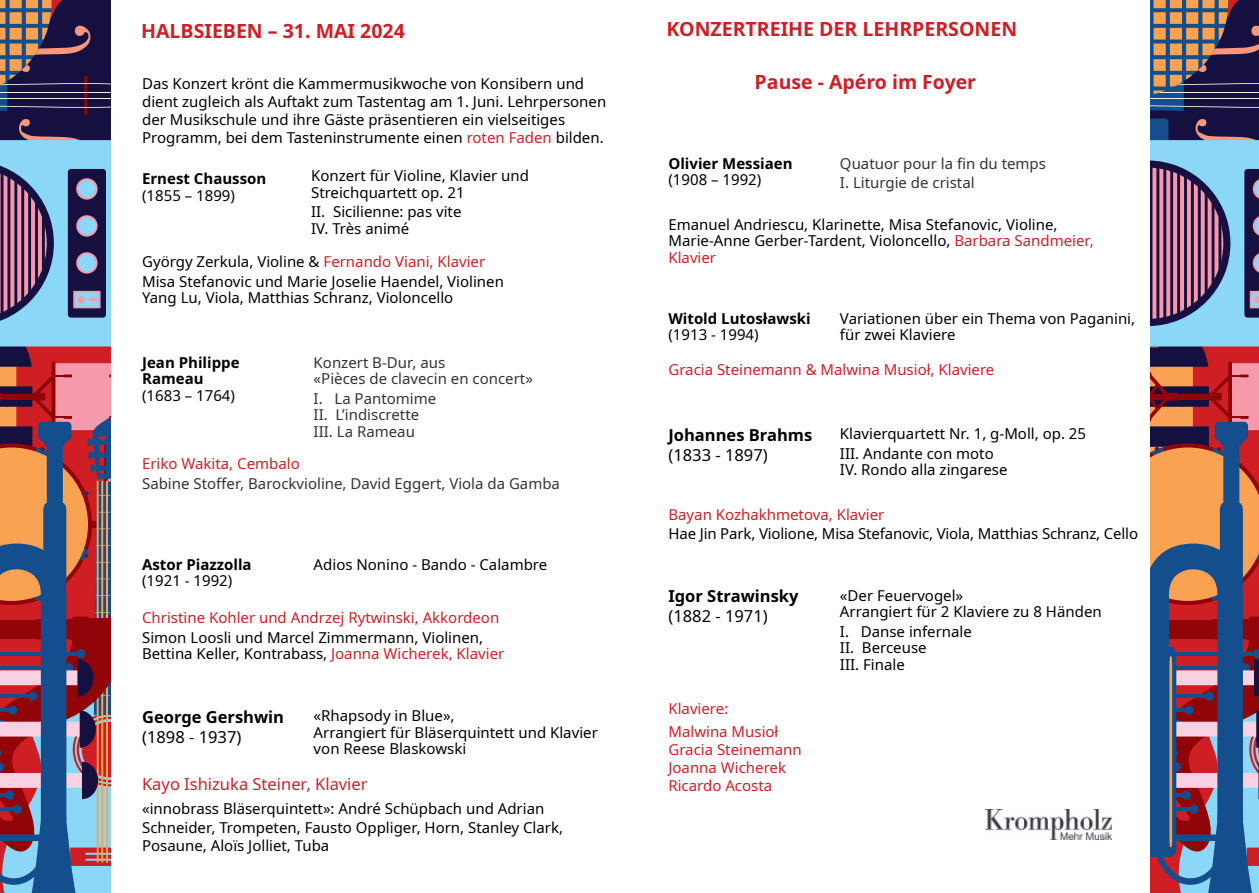
<style>
.page{position:relative;width:1259px;height:893px;background:#fff}
.page>*{position:absolute;margin:0;border:0;box-sizing:border-box;transform-origin:0 0}
.t1{font:700 19.5px "Noto Sans";color:#cf1f25}
.t2{font:700 16.5px "Noto Sans";color:#000}
.t3{font:16.5px "Noto Sans";color:#000}
.t4{font:16.5px "Noto Sans";color:#cf1f25}
.t5{font:15px/16.5px "Noto Sans";color:#000}
.t6{font:15px/18px "Noto Sans";color:#cf1f25}
.t7{font:15px/16.5px "Noto Sans";color:#333}
.t8{font:700 15px/16.5px "Noto Sans";color:#000}
.s1{color:#cf1f25}
</style>
<div class="page">
<svg style="left:0;top:0;width:110px;height:893px;background:#7b6075"></svg>
<svg style="left:1150px;top:0;width:109px;height:893px;background:#786276"></svg>
<img style="left:985px;top:810px;width:126px;height:30px">
<h1 class="t1" style="left:141px;top:17px;width:265px">HALBSIEBEN – 31. MAI 2024</h1>
<p class="t5" style="left:142px;top:75px;width:466px;line-height:18px">Das Konzert krönt die Kammermusikwoche von Konsibern und dient zugleich als Auftakt zum Tastentag am 1. Juni. Lehrpersonen der Musikschule und ihre Gäste präsentieren ein vielseitiges Programm, bei dem Tasteninstrumente einen <span class="s1">roten Faden</span> bilden.</p>
<p class="t8" style="left:142px;top:171px;width:126px">Ernest Chausson</p>
<p class="t5" style="left:142px;top:187px;width:94px">(1855 – 1899)</p>
<p class="t5" style="left:311px;top:168px;width:219px">Konzert für Violine, Klavier und<br>Streichquartett op. 21</p>
<p class="t5" style="left:311px;top:204px;width:152px">II. Sicilienne: pas vite<br>IV. Très animé</p>
<p class="t5" style="left:142px;top:252px;width:363px;line-height:19.5px">György Zerkula, Violine &amp; <span class="s1">Fernando Viani, Klavier<br></span>Misa Stefanovic und Marie Joselie Haendel, Violinen</p>
<p class="t5" style="left:142px;top:290px;width:313px">Yang Lu, Viola, Matthias Schranz, Violoncello</p>
<p class="t8" style="left:142px;top:355px;width:99px">Jean Philippe<br>Rameau</p>
<p class="t5" style="left:142px;top:388px;width:94px">(1683 – 1764)</p>
<p class="t7" style="left:314px;top:355px;width:221px">Konzert B-Dur, aus<br>«Pièces de clavecin en concert»</p>
<p class="t7" style="left:314px;top:391px;width:124px">I. La Pantomime<br>II. L’indiscrette<br>III. La Rameau</p>
<p class="t6" style="left:142px;top:455px;width:159px">Eriko Wakita, Cembalo</p>
<p class="t7" style="left:142px;top:475px;width:419px">Sabine Stoffer, Barockvioline, David Eggert, Viola da Gamba</p>
<p class="t8" style="left:142px;top:556px;width:111px">Astor Piazzolla</p>
<p class="t5" style="left:142px;top:573px;width:92px">(1921 - 1992)</p>
<p class="t5" style="left:314px;top:556px;width:235px">Adios Nonino - Bando - Calambre</p>
<p class="t6" style="left:142px;top:609px;width:359px">Christine Kohler und Andrzej Rytwinski, Akkordeon</p>
<p class="t5" style="left:142px;top:630px;width:364px">Simon Loosli und Marcel Zimmermann, Violinen,<br>Bettina Keller, Kontrabass, <span class="s1">Joanna Wicherek, Klavier</span></p>
<p class="t5" style="left:314px;top:708px;width:286px">«Rhapsody in Blue»,<br>Arrangiert für Bläserquintett und Klavier von Reese Blaskowski</p>
<p class="t4" style="left:142px;top:772px;width:227px">Kayo Ishizuka Steiner, Klavier</p>
<p class="t5" style="left:142px;top:799px;width:422px;line-height:19.5px">«innobrass Bläserquintett»: André Schüpbach und Adrian<br>Schneider, Trompeten, Fausto Oppliger, Horn, Stanley Clark,</p>
<p class="t5" style="left:142px;top:838px;width:189px">Posaune, Aloïs Jolliet, Tuba</p>
<p class="t2" style="left:142px;top:705px;width:143px">George Gershwin</p>
<p class="t3" style="left:142px;top:725px;width:101px">(1898 - 1937)</p>
<h1 class="t1" style="left:666px;top:15px;width:352px">KONZERTREIHE DER LEHRPERSONEN</h1>
<h1 class="t1" style="left:754px;top:68px;width:223px">Pause - Apéro im Foyer</h1>
<p class="t7" style="left:840px;top:154px;width:208px;line-height:19.5px">Quatuor pour la fin du temps<br>I. Liturgie de cristal</p>
<p class="t5" style="left:668px;top:216px;width:427px">Emanuel Andriescu, Klarinette, Misa Stefanovic, Violine,<br>Marie-Anne Gerber-Tardent, Violoncello, <span class="s1">Barbara Sandmeier,<br>Klavier</span></p>
<p class="t8" style="left:668px;top:155px;width:126px">Olivier Messiaen</p>
<p class="t5" style="left:668px;top:172px;width:94px">(1908 – 1992)</p>
<p class="t8" style="left:668px;top:310px;width:144px">Witold Lutosławski</p>
<p class="t5" style="left:668px;top:327px;width:92px">(1913 - 1994)</p>
<p class="t5" style="left:840px;top:310px;width:297px">Variationen über ein Thema von Paganini, für zwei Klaviere</p>
<p class="t6" style="left:668px;top:360px;width:327px">Gracia Steinemann &amp; Malwina Musioł, Klaviere</p>
<p class="t5" style="left:840px;top:424px;width:248px;line-height:19.5px">Klavierquartett Nr. 1, g-Moll, op. 25<br>III. Andante con moto</p>
<p class="t5" style="left:840px;top:462px;width:169px">IV. Rondo alla zingarese</p>
<p class="t6" style="left:668px;top:506px;width:217px">Bayan Kozhakhmetova, Klavier</p>
<p class="t5" style="left:668px;top:526px;width:471px">Hae Jin Park, Violione, Misa Stefanovic, Viola, Matthias Schranz, Cello</p>
<p class="t2" style="left:668px;top:423px;width:145px">Johannes Brahms</p>
<p class="t3" style="left:668px;top:443px;width:101px">(1833 - 1897)</p>
<p class="t2" style="left:668px;top:585px;width:132px">Igor Strawinsky</p>
<p class="t3" style="left:668px;top:605px;width:101px">(1882 - 1971)</p>
<p class="t6" style="left:668px;top:698px;width:112px;line-height:22.5px">Klaviere:<br>Malwina Musioł</p>
<p class="t6" style="left:668px;top:741px;width:135px">Gracia Steinemann<br>Joanna Wicherek<br>Ricardo Acosta</p>
<p class="t5" style="left:840px;top:587px;width:263px">«Der Feuervogel»<br>Arrangiert für 2 Klaviere zu 8 Händen</p>
<p class="t5" style="left:840px;top:623px;width:133px">I. Danse infernale<br>II. Berceuse<br>III. Finale</p>
</div>
